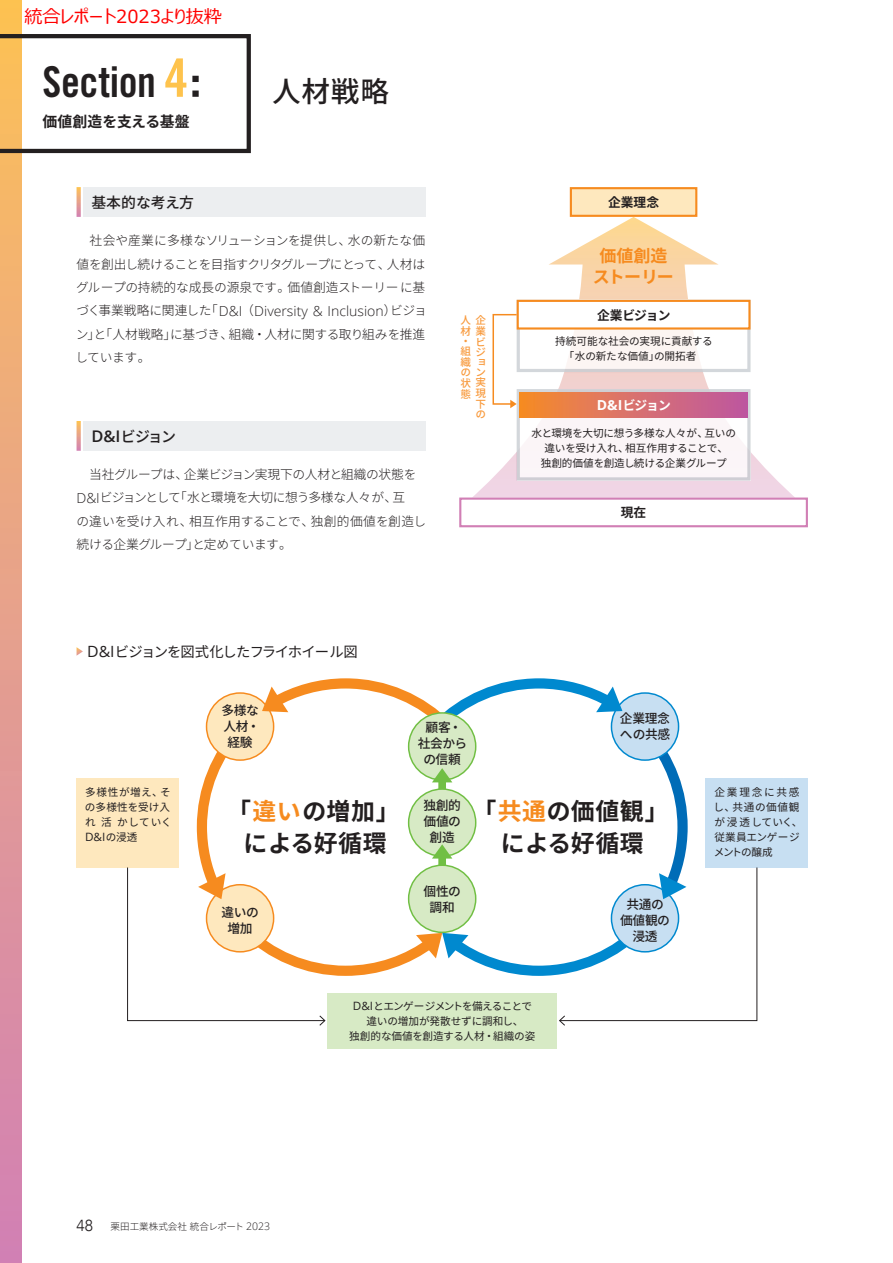
<style>
.page{position:relative;width:893px;height:1263px;background:#fff}
.page>*{position:absolute;margin:0;border:0;box-sizing:border-box;transform-origin:0 0}
.t1{font:42.45px "Trade Gothic Bold Cond Twenty";letter-spacing:-.01em;color:#231f20}
.t2{font:500 28.65px "Noto Sans CJ Kjp";color:#231f20}
.t3{font:700 23.85px/32px "Noto Sans CJ Kjp";letter-spacing:.025em;color:#231f20;text-align:center}
.t4{font:18px "Meiryo UI";color:#f00}
.t5{font:700 16.95px/21.3px "Noto Sans CJ Kjp";color:#f68b1f;text-align:center}
.t6{font:700 14.85px "Noto Sans CJ Kjp";color:#231f20}
.t7{font:500 14.85px "Noto Sans CJ Kjp";letter-spacing:-.01em;color:#231f20}
.t8{font:500 14.85px "Noto Sans CJ Kjp";letter-spacing:-.035em;color:#231f20}
.t9{font:14.4px "Noto Sans CJ Kjp";letter-spacing:-.065em;color:#231f20}
.t10{font:300 13.8px "Open Sans";color:#231f20}
.t11{font:300 12.75px/23.4px "Noto Sans CJ Kjp";letter-spacing:-.025em;color:#231f20}
.t12{font:500 12.75px/15.9px "Noto Sans CJ Kjp";letter-spacing:-.025em;color:#231f20;text-align:center}
.t13{font:700 12.75px "Noto Sans CJ Kjp";color:#231f20}
.t14{font:700 12.75px "Noto Sans CJ Kjp";color:#fff}
.t15{font:11.55px "Open Sans";color:#231f20}
.t16{font:10.65px/14.9px "Noto Sans CJ Kjp";letter-spacing:-.005em;color:#231f20;text-align:center}
.t17{font:10.65px/14.9px "Noto Sans CJ Kjp";letter-spacing:.045em;color:#231f20}
.t18{font:10.65px/14.9px "Noto Sans CJ Kjp";letter-spacing:.025em;color:#231f20}
.t19{font:500 10.65px/10.5px "Noto Sans CJ Kjp";color:#f89a3d}
.t20{font:300 9.6px "Noto Sans CJ Kjp";color:#231f20}
.s1{font-size:53.1px;color:#fec34d}
.s2{font-size:53.1px}
.s3{font-family:"Noto Sans CJ Kjp";font-size:12.75px}
.s4{font-family:"Open Sans";font-weight:600;font-size:16.05px}
.s5{font-family:"Open Sans";font-size:13.8px}
.s6{font-family:"Open Sans";font-size:15.45px}
.s7{font-family:"Noto Sans CJ Kjp";font-size:10.65px}
.s8{color:#f68b1f}
.s9{font-family:"Open Sans";font-size:11.55px}
.s10{font-family:"Avenir";font-size:15.9px}
.s11{font-family:"Open Sans";font-size:10.35px}
</style>
<div class="page">
<div style="left:0;top:0;width:21px;height:1263px;background:linear-gradient(to bottom,#fcc15c,#d180b8)"></div>
<svg style="left:473px;top:265px;width:321px;height:232px"></svg>
<div style="left:517px;top:300px;width:233px;height:72px;background:#fcf5f3"></div>
<div style="left:517px;top:300px;width:233px;height:72px;border:3px solid #d3d7db"></div>
<div style="left:517px;top:389px;width:233px;height:91px;background:#fbf5f7"></div>
<div style="left:517px;top:389px;width:233px;height:91px;border:3px solid #d3d7db"></div>
<div style="left:77px;top:778px;width:102px;height:89px;background:#fee8be"></div>
<div style="left:706px;top:778px;width:102px;height:89px;background:#c7dff2"></div>
<div style="left:327px;top:993px;width:230px;height:55px;background:#d7eac5"></div>
<div style="left:459px;top:497px;width:349px;height:30px;border:2px solid #d17fb5"></div>
<div style="left:518px;top:301px;width:231px;height:27px;background:#fff"></div>
<div style="left:517px;top:300px;width:233px;height:30px;border:2px solid #f68b1f"></div>
<div style="left:520px;top:392px;width:227px;height:26px;background:linear-gradient(to right,#f68b2d,#bd57a6)"></div>
<div style="left:571px;top:188px;width:125px;height:28px;background:#fee8be"></div>
<div style="left:570px;top:187px;width:127px;height:30px;border:2px solid #f68b1f"></div>
<svg style="left:127px;top:678px;width:630px;height:348px"></svg>
<svg style="left:492px;top:313px;width:26px;height:95px"></svg>
<svg style="left:77px;top:647px;width:6px;height:9px"></svg>
<div style="left:83px;top:187px;width:342px;height:30px;background:#eceef0"></div>
<svg style="left:77px;top:187px;width:4px;height:30px"></svg>
<div style="left:83px;top:421px;width:342px;height:30px;background:#eceef0"></div>
<svg style="left:77px;top:421px;width:4px;height:30px"></svg>
<svg style="left:0;top:34px;width:251px;height:119px"></svg>
<h3 class="t4" style="left:24px;top:4px;width:199px">統合レポート2023より抜粋</h3>
<h1 class="t1" style="left:43px;top:56px;width:160px">Section <span class="s1">4</span><span class="s2">:</span></h1>
<p class="t6" style="left:43px;top:113px;width:149px">価値創造を支える基盤</p>
<p class="t7" style="left:91px;top:194px;width:104px">基本的な考え方</p>
<h2 class="t2" style="left:272px;top:75px;width:118px">人材戦略</h2>
<p class="t11" style="left:76px;top:229px;width:350px;text-align:justify">　社会や産業に多様なソリューションを提供し、水の新たな価値を創出し続けることを目指すクリタグループにとって、人材はグループの持続的な成長の源泉です。価値創造ストーリーに基</p>
<p class="t10" style="left:76px;top:301px;width:352px"><span class="s3">づく事業戦略に関連した「</span>D&amp;I <span class="s3">（</span>Diversity &amp; Inclusion<span class="s3">）ビジョ</span></p>
<p class="t11" style="left:76px;top:323px;width:351px">ン」と「人材戦略」に基づき、組織・人材に関する取り組みを推進しています。</p>
<p class="t8" style="left:91px;top:428px;width:86px"><span class="s4">D&amp;I</span>ビジョン</p>
<p class="t11" style="left:76px;top:463px;width:351px">　当社グループは、企業ビジョン実現下の人材と組織の状態を<br><span class="s5">D&amp;I</span>ビジョンとして「水と環境を大切に想う多様な人々が、互<br>の違いを受け入れ、相互作用することで、独創的価値を創造し続ける企業グループ」と定めています。</p>
<p class="t19" style="left:461px;top:315px;width:27px;line-height:10.9px">人企材業</p>
<p class="t19" style="left:461px;top:336px;width:12px;line-height:9.9px">・組</p>
<p class="t19" style="left:461px;top:357px;width:27px">織ョの<br>状実態現</p>
<p class="t19" style="left:475px;top:337px;width:12px">ビジ</p>
<p class="t19" style="left:475px;top:367px;width:11px">ン</p>
<p class="t19" style="left:475px;top:399px;width:12px">下の</p>
<p class="t9" style="left:87px;top:643px;width:272px"><span class="s6">D&amp;I</span>ビジョンを図式化したフライホイール図</p>
<p class="t13" style="left:608px;top:195px;width:53px">企業理念</p>
<h3 class="t5" style="left:593px;top:245px;width:82px">価値創造ストーリー</h3>
<p class="t13" style="left:597px;top:308px;width:75px">企業ビジョン</p>
<p class="t16" style="left:564px;top:334px;width:150px;text-align:left;text-indent:-9px">持続可能な社会の実現に貢献する「水の新たな価値」の開拓者</p>
<p class="t14" style="left:597px;top:398px;width:76px"><span class="s5">D&amp;I</span>ビジョン</p>
<p class="t16" style="left:531px;top:426px;width:206px">水と環境を大切に想う多様な人々が、互いの違いを受け入れ、相互作用することで、<br>独創的価値を創造し続ける企業グループ</p>
<p class="t13" style="left:621px;top:505px;width:27px">現在</p>
<p class="t18" style="left:85px;top:785px;width:89px">多様性が増え、その多様性を受け入れ活かしていく</p>
<p class="t15" style="left:85px;top:829px;width:54px">D&amp;I<span class="s7">の浸透</span></p>
<p class="t12" style="left:221px;top:703px;width:40px">多様な人材・経験</p>
<p class="t12" style="left:620px;top:711px;width:52px;text-align:left">企業理念への共感</p>
<p class="t12" style="left:418px;top:720px;width:51px">顧客・社会からの信頼</p>
<p class="t12" style="left:423px;top:797px;width:39px">独創的価値の創造</p>
<h3 class="t3" style="left:227px;top:796px;width:174px">「<span class="s8">違い</span>の増加」による好循環</h3>
<h3 class="t3" style="left:472px;top:796px;width:198px">「<span class="s8">共通</span>の価値観」による好循環</h3>
<p class="t12" style="left:222px;top:904px;width:39px">違いの増加</p>
<p class="t12" style="left:424px;top:883px;width:39px">個性の調和</p>
<p class="t16" style="left:349px;top:999px;width:188px"><span class="s9">D&amp;I</span>とエンゲージメントを備えることで違いの増加が発散せずに調和し、<br>独創的な価値を創造する人材・組織の姿</p>
<p class="t12" style="left:620px;top:896px;width:51px">共通の価値観の浸透</p>
<p class="t17" style="left:714px;top:785px;width:90px">企業理念に共感し、共通の価値観が浸透していく、従業員エンゲージメントの醸成</p>
<p class="t20" style="left:77px;top:1221px;width:195px"><span class="s10">48</span> 栗田工業株式会社統合レポート <span class="s11">2023</span></p>
</div>
